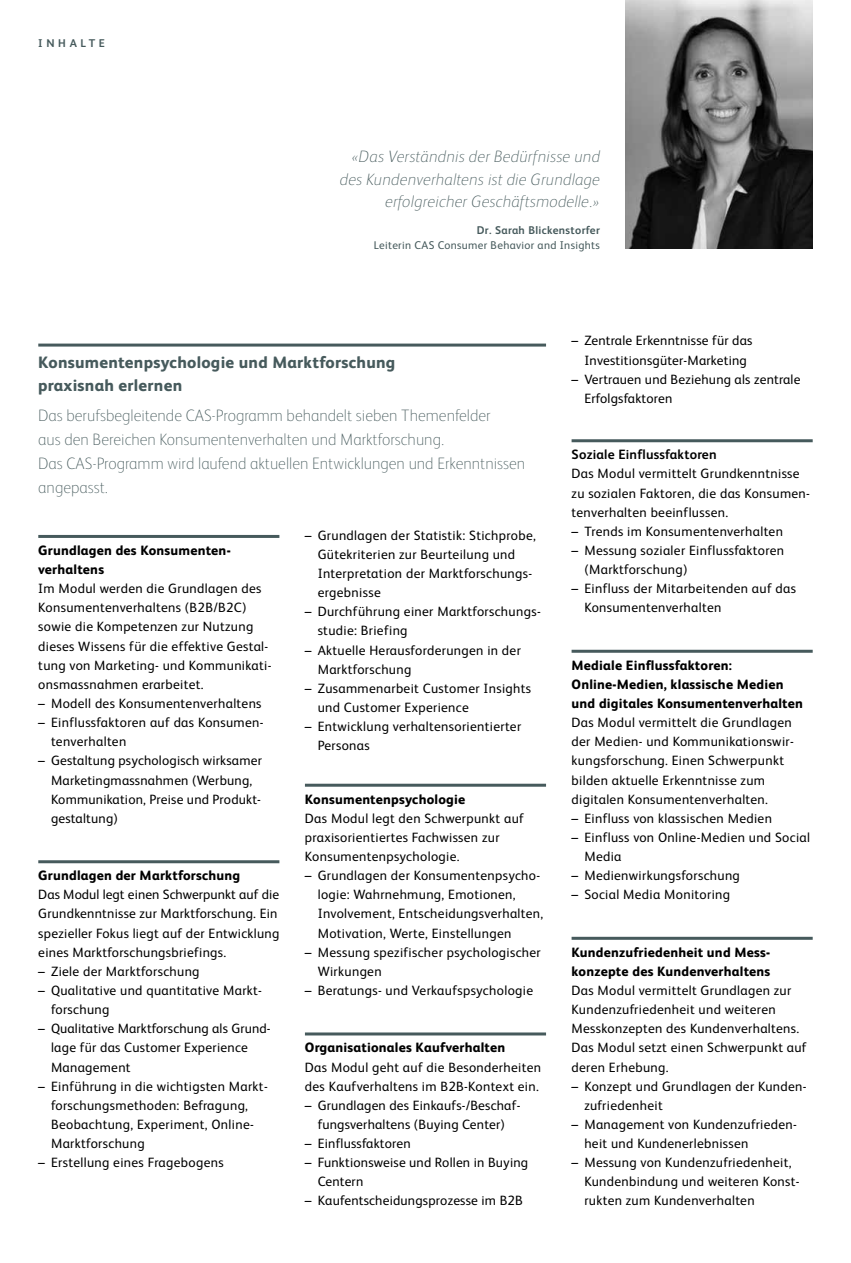
<style>
.page{position:relative;width:851px;height:1263px;background:#fff}
.page>*{position:absolute;margin:0;border:0;box-sizing:border-box;transform-origin:0 0}
.t1{font:100 16.5px/24px "FS Albert";color:#465a5c}
.t2{font:italic 100 16.5px/22.5px "FS Albert";letter-spacing:.015em;color:#465a5c;text-align:right}
.t3{font:800 16.5px/22.5px "FS Albert";letter-spacing:.015em;color:#465a5c}
.t4{font:13.5px/19.2px "FS Albert";letter-spacing:.025em;color:#000}
.t5{font:800 13.5px/19.2px "FS Albert";letter-spacing:.015em;color:#000}
.t6{font:700 13.5px "FS Albert";letter-spacing:.015em;color:#000}
.t7{font:11.25px "FS Albert";letter-spacing:.03em;color:#465a5c}
.t8{font:700 11.25px "FS Albert";letter-spacing:.03em;color:#465a5c}
.t9{font:700 11.25px "FS Albert";letter-spacing:.325em;color:#465a5c}
.s1{font-style:italic}
</style>
<div class="page">
<hr style="left:38px;top:535px;width:241px;height:3px;background:#465a5c">
<hr style="left:38px;top:860px;width:241px;height:3px;background:#465a5c">
<hr style="left:305px;top:784px;width:241px;height:3px;background:#465a5c">
<hr style="left:305px;top:1032px;width:241px;height:3px;background:#465a5c">
<hr style="left:571px;top:439px;width:241px;height:3px;background:#465a5c">
<hr style="left:571px;top:650px;width:241px;height:3px;background:#465a5c">
<hr style="left:571px;top:937px;width:241px;height:3px;background:#465a5c">
<img style="left:625px;top:0;width:187px;height:249px">
<hr style="left:38px;top:344px;width:508px;height:3px;background:#465a5c">
<p class="t9" style="left:38px;top:35px;width:68px">INHALTE</p>
<p class="t2" style="left:340px;top:145px;width:261px">«Das Verständnis der Bedürfnisse und des Kundenverhaltens ist die Grundlage erfolgreicher Geschäftsmodelle.»</p>
<p class="t8" style="left:476px;top:223px;width:125px">Dr. Sarah Blickenstorfer</p>
<p class="t7" style="left:374px;top:237px;width:228px">Leiterin CAS Consumer Behavior and Insights</p>
<p class="t3" style="left:38px;top:350px;width:358px">Konsumentenpsychologie und Marktforschung praxisnah erlernen</p>
<p class="t1" style="left:38px;top:403px;width:488px">Das berufsbegleitende CAS-Programm behandelt sieben Themenfelder<br>aus den Bereichen Konsumentenverhalten und Marktforschung.<br>Das CAS-Programm wird laufend aktuellen Entwicklungen und Erkenntnissen angepasst.</p>
<p class="t5" style="left:38px;top:540px;width:193px">Grundlagen des Konsumenten&shy;verhaltens</p>
<p class="t4" style="left:38px;top:578px;width:235px">Im Modul werden die Grundlagen des Konsumentenverhaltens (B2B/B2C) sowie die Kompetenzen zur Nutzung dieses Wissens für die effektive Gestal&shy;tung von Marketing- und Kommunikati&shy;onsmassnahmen erarbeitet.</p>
<p class="t4" style="left:38px;top:693px;width:225px"><span class="s1">–</span> Modell des Konsumentenverhaltens</p>
<p class="t4" style="left:51px;top:712px;width:214px;text-indent:-13px"><span class="s1">–</span> Einflussfaktoren auf das Konsumen&shy;tenverhalten</p>
<p class="t4" style="left:51px;top:750px;width:212px;text-indent:-13px"><span class="s1">–</span> Gestaltung psychologisch wirksamer<br>Marketingmassnahmen (Werbung,<br>Kommunikation, Preise und Produkt&shy;gestaltung)</p>
<p class="t5" style="left:38px;top:865px;width:203px">Grundlagen der Marktforschung</p>
<p class="t4" style="left:38px;top:884px;width:242px">Das Modul legt einen Schwerpunkt auf die Grundkenntnisse zur Marktforschung. Ein spezieller Fokus liegt auf der Entwicklung eines Marktforschungsbriefings.</p>
<p class="t4" style="left:38px;top:961px;width:163px"><span class="s1">–</span> Ziele der Marktforschung</p>
<p class="t4" style="left:51px;top:980px;width:211px;text-indent:-13px"><span class="s1">–</span> Qualitative und quantitative Markt&shy;forschung</p>
<p class="t4" style="left:51px;top:1018px;width:221px;text-indent:-13px"><span class="s1">–</span> Qualitative Marktforschung als Grund&shy;lage für das Customer Experience<br>Management</p>
<p class="t4" style="left:51px;top:1076px;width:218px;text-indent:-13px"><span class="s1">–</span> Einführung in die wichtigsten Markt&shy;forschungsmethoden: Befragung,<br>Beobachtung, Experiment, Online-<br>Marktforschung</p>
<p class="t4" style="left:38px;top:1152px;width:187px"><span class="s1">–</span> Erstellung eines Fragebogens</p>
<p class="t4" style="left:317px;top:525px;width:219px;text-indent:-13px"><span class="s1">–</span> Grundlagen der Statistik: Stichprobe,<br>Gütekriterien zur Beurteilung und<br>Interpretation der Marktforschungs&shy;ergebnisse</p>
<p class="t4" style="left:317px;top:601px;width:224px;text-indent:-13px"><span class="s1">–</span> Durchführung einer Marktforschungs&shy;studie: Briefing</p>
<p class="t4" style="left:317px;top:640px;width:205px;text-indent:-13px"><span class="s1">–</span> Aktuelle Herausforderungen in der<br>Marktforschung</p>
<p class="t4" style="left:317px;top:678px;width:215px;text-indent:-13px"><span class="s1">–</span> Zusammenarbeit Customer Insights und Customer Experience</p>
<p class="t4" style="left:317px;top:716px;width:205px;text-indent:-13px"><span class="s1">–</span> Entwicklung verhaltensorientierter<br>Personas</p>
<p class="t5" style="left:305px;top:789px;width:162px">Konsumentenpsychologie</p>
<p class="t4" style="left:305px;top:808px;width:220px">Das Modul legt den Schwerpunkt auf praxisorientiertes Fachwissen zur<br>Konsumentenpsychologie.</p>
<p class="t4" style="left:317px;top:865px;width:227px;text-indent:-13px"><span class="s1">–</span> Grundlagen der Konsumentenpsycho&shy;logie: Wahrnehmung, Emotionen, Involvement, Entscheidungsverhalten, Motivation, Werte, Einstellungen</p>
<p class="t4" style="left:317px;top:942px;width:224px;text-indent:-13px"><span class="s1">–</span> Messung spezifischer psychologischer<br>Wirkungen</p>
<p class="t4" style="left:305px;top:980px;width:230px"><span class="s1">–</span> Beratungs- und Verkaufspsychologie</p>
<p class="t5" style="left:305px;top:1037px;width:202px">Organisationales Kaufverhalten</p>
<p class="t4" style="left:305px;top:1056px;width:237px">Das Modul geht auf die Besonderheiten des Kaufverhaltens im B2B-Kontext ein.</p>
<p class="t4" style="left:305px;top:1095px;width:217px;text-align:center"><span class="s1">–</span> Grundlagen des Einkaufs-/Beschaf&shy;fungsverhaltens (Buying Center)</p>
<p class="t4" style="left:305px;top:1133px;width:107px"><span class="s1">–</span> Einflussfaktoren</p>
<p class="t4" style="left:317px;top:1152px;width:212px;text-indent:-13px"><span class="s1">–</span> Funktionsweise und Rollen in Buying<br>Centern</p>
<p class="t4" style="left:305px;top:1190px;width:219px"><span class="s1">–</span> Kaufentscheidungsprozesse im B2B</p>
<p class="t4" style="left:571px;top:330px;width:182px;text-align:center"><span class="s1">–</span> Zentrale Erkenntnisse für das<br>Investitionsgüter-Marketing</p>
<p class="t4" style="left:584px;top:369px;width:218px;text-indent:-13px"><span class="s1">–</span> Vertrauen und Beziehung als zentrale<br>Erfolgsfaktoren</p>
<p class="t6" style="left:571px;top:445px;width:147px">Soziale Einflussfaktoren</p>
<p class="t4" style="left:571px;top:463px;width:240px">Das Modul vermittelt Grundkenntnisse zu sozialen Faktoren, die das Konsumen&shy;tenverhalten beeinflussen.</p>
<p class="t4" style="left:571px;top:521px;width:213px"><span class="s1">–</span> Trends im Konsumentenverhalten</p>
<p class="t4" style="left:584px;top:540px;width:201px;text-indent:-13px"><span class="s1">–</span> Messung sozialer Einflussfaktoren (Marktforschung)</p>
<p class="t4" style="left:584px;top:578px;width:213px;text-indent:-13px"><span class="s1">–</span> Einfluss der Mitarbeitenden auf das<br>Konsumentenverhalten</p>
<p class="t5" style="left:571px;top:655px;width:233px">Mediale Einflussfaktoren:<br>Online-Medien, klassische Medien und digitales Konsumentenverhalten</p>
<p class="t4" style="left:571px;top:712px;width:224px">Das Modul vermittelt die Grundlagen der Medien- und Kommunikationswir&shy;kungsforschung. Einen Schwerpunkt bilden aktuelle Erkenntnisse zum digitalen Konsumentenverhalten.</p>
<p class="t4" style="left:571px;top:808px;width:202px"><span class="s1">–</span> Einfluss von klassischen Medien</p>
<p class="t4" style="left:584px;top:827px;width:227px;text-indent:-13px"><span class="s1">–</span> Einfluss von Online-Medien und Social<br>Media</p>
<p class="t4" style="left:571px;top:865px;width:170px"><span class="s1">–</span> Medienwirkungsforschung</p>
<p class="t4" style="left:571px;top:884px;width:160px"><span class="s1">–</span> Social Media Monitoring</p>
<p class="t5" style="left:571px;top:942px;width:200px">Kundenzufriedenheit und Mess&shy;konzepte des Kundenverhaltens</p>
<p class="t4" style="left:571px;top:980px;width:236px">Das Modul vermittelt Grundlagen zur Kundenzufriedenheit und weiteren Messkonzepten des Kundenverhaltens.<br>Das Modul setzt einen Schwerpunkt auf deren Erhebung.</p>
<p class="t4" style="left:584px;top:1076px;width:224px;text-indent:-13px"><span class="s1">–</span> Konzept und Grundlagen der Kunden&shy;zufriedenheit</p>
<p class="t4" style="left:584px;top:1114px;width:214px;text-indent:-13px"><span class="s1">–</span> Management von Kundenzufrieden&shy;heit und Kundenerlebnissen</p>
<p class="t4" style="left:584px;top:1152px;width:217px;text-indent:-13px"><span class="s1">–</span> Messung von Kundenzufriedenheit,<br>Kundenbindung und weiteren Konst&shy;rukten zum Kundenverhalten</p>
</div>
